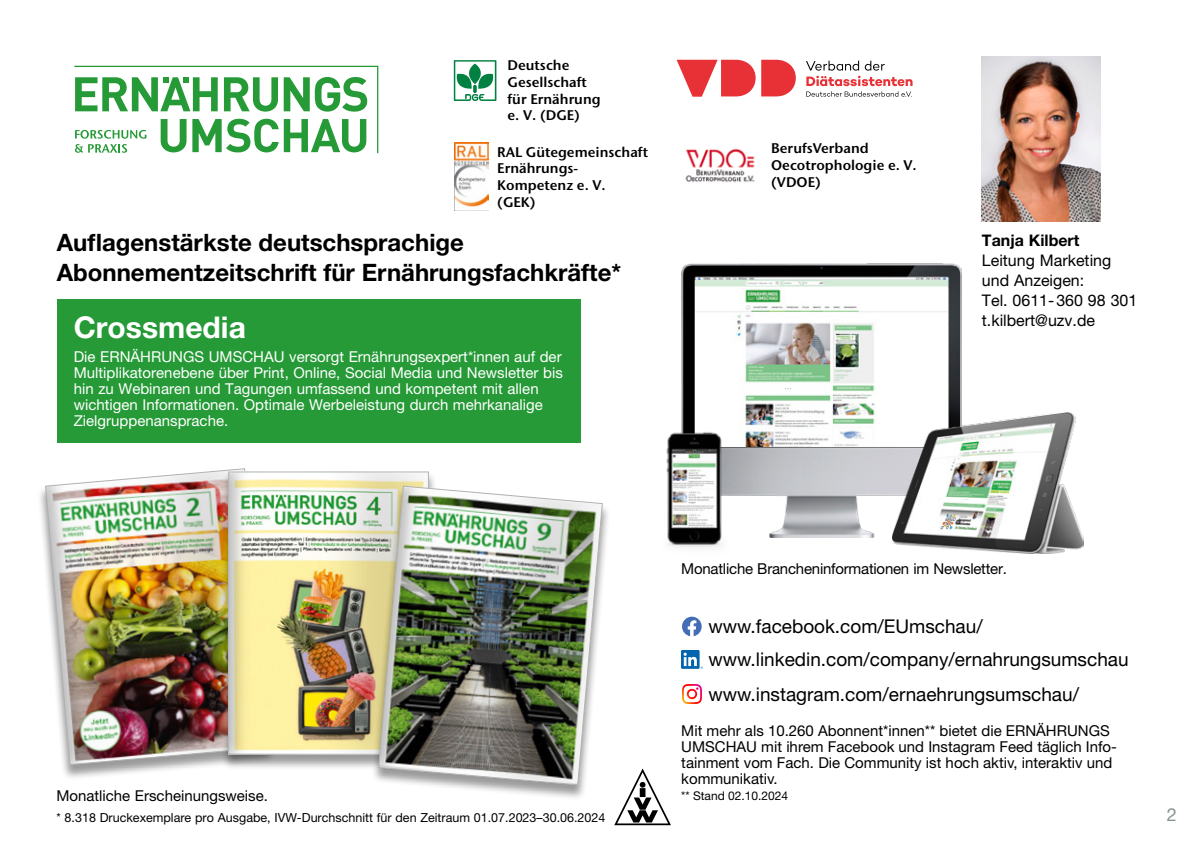
<style>
.page{position:relative;width:1191px;height:842px;background:#fff}
.page>*{position:absolute;margin:0;border:0;box-sizing:border-box;transform-origin:0 0}
.t1{font:700 30px "Helvetica Neue LT Std";color:#fff}
.t2{font:700 24px/30px "Helvetica Neue LT Std";color:#000}
.t3{font:19px/33.8px "Helvetica Neue LT Std";color:#000}
.t4{font:18px "Helvetica Neue LT Std";color:#8a9191}
.t5{font:16px/20px "Helvetica Neue LT Std";color:#000}
.t6{font:700 16px "Helvetica Neue LT Std";color:#000}
.t7{font:15px/16px "Helvetica Neue LT Std";color:#fff}
.t8{font:15px/16px "Helvetica Neue LT Std";color:#000}
.t9{font:600 14px/16.8px "Stone Sans ITC Pro";color:#000}
.t10{font:12.6px "Helvetica Neue LT Std";color:#000}
.t11{font:12px "Helvetica Neue LT Std";color:#000}
</style>
<div class="page">
<img style="left:981px;top:57px;width:119px;height:164px">
<div style="left:37px;top:468px;width:240px;height:312px;background:#000;opacity:.4"></div>
<img style="left:45px;top:468px;width:225px;height:297px">
<div style="left:220px;top:471px;width:217px;height:300px;background:#000;opacity:.4"></div>
<img style="left:230px;top:473px;width:197px;height:280px">
<div style="left:228px;top:471px;width:201px;height:284px;border:1px solid #b0b2b2"></div>
<div style="left:370px;top:485px;width:240px;height:316px;background:#000;opacity:.4"></div>
<img style="left:378px;top:485px;width:225px;height:301px">
<img style="left:681px;top:263px;width:280px;height:275px">
<img style="left:695px;top:281px;width:252px;height:165px">
<img style="left:892px;top:413px;width:191px;height:140px">
<img style="left:666px;top:427px;width:67px;height:121px">
<svg style="left:74px;top:65px;width:305px;height:89px"></svg>
<svg style="left:454px;top:60px;width:42px;height:41px"></svg>
<img style="left:454px;top:143px;width:34px;height:67px">
<svg style="left:676px;top:60px;width:120px;height:37px"></svg>
<svg style="left:806px;top:61px;width:106px;height:36px"></svg>
<img style="left:685px;top:148px;width:70px;height:35px">
<svg style="left:614px;top:768px;width:57px;height:57px"></svg>
<div style="left:57px;top:299px;width:523px;height:144px;background:#259a36"></div>
<img style="left:681px;top:651px;width:21px;height:18px">
<img style="left:682px;top:684px;width:19px;height:19px">
<svg style="left:682px;top:617px;width:19px;height:19px"></svg>
<p class="t9" style="left:507px;top:57px;width:95px">Deutsche<br>Gesellschaft für Ernährung e. V. (DGE)</p>
<p class="t9" style="left:497px;top:143px;width:152px">RAL Gütegemeinschaft<br>Ernährungs-<br>Kompetenz e. V.<br>(GEK)</p>
<h2 class="t2" style="left:57px;top:227px;width:566px">Auflagenstärkste deutschsprachige<br>Abonnementzeitschrift für Ernährungsfachkräfte*</h2>
<h1 class="t1" style="left:74px;top:309px;width:174px">Crossmedia</h1>
<p class="t7" style="left:74px;top:349px;width:491px">Die ERNÄHRUNGS UMSCHAU versorgt Ernährungsexpert*innen auf der Multiplikatorenebene über Print, Online, Social Media und Newsletter bis hin zu Webinaren und Tagungen umfassend und kompetent mit allen wichtigen Informationen. Optimale Werbeleistung durch mehrkanalige Zielgruppenansprache.</p>
<p class="t9" style="left:771px;top:140px;width:147px">BerufsVerband<br>Oecotrophologie e. V. (VDOE)</p>
<p class="t6" style="left:982px;top:230px;width:99px">Tanja Kilbert</p>
<p class="t5" style="left:982px;top:250px;width:157px">Leitung Marketing und Anzeigen:<br>Tel. 0611-360 98 301 t.kilbert@uzv.de</p>
<p class="t8" style="left:56px;top:787px;width:213px">Monatliche Erscheinungsweise.</p>
<p class="t10" style="left:56px;top:810px;width:550px">* 8.318 Druckexemplare pro Ausgabe, IVW-Durchschnitt für den Zeitraum 01.07.2023–30.06.2024</p>
<p class="t8" style="left:681px;top:560px;width:327px">Monatliche Brancheninformationen im Newsletter.</p>
<p class="t3" style="left:708px;top:609px;width:421px">www.facebook.com/EUmschau/ www.linkedin.com/company/ernahrungsumschau www.instagram.com/ernaehrungsumschau/</p>
<p class="t8" style="left:681px;top:722px;width:437px">Mit mehr als 10.260 Abonnent*innen** bietet die ERNÄHRUNGS UMSCHAU mit ihrem Facebook und Instagram Feed täglich Info&shy;tainment vom Fach. Die Community ist hoch aktiv, interaktiv und kommunikativ.</p>
<p class="t11" style="left:681px;top:788px;width:108px">** Stand 02.10.2024</p>
<p class="t4" style="left:1166px;top:803px;width:12px">2</p>
</div>
